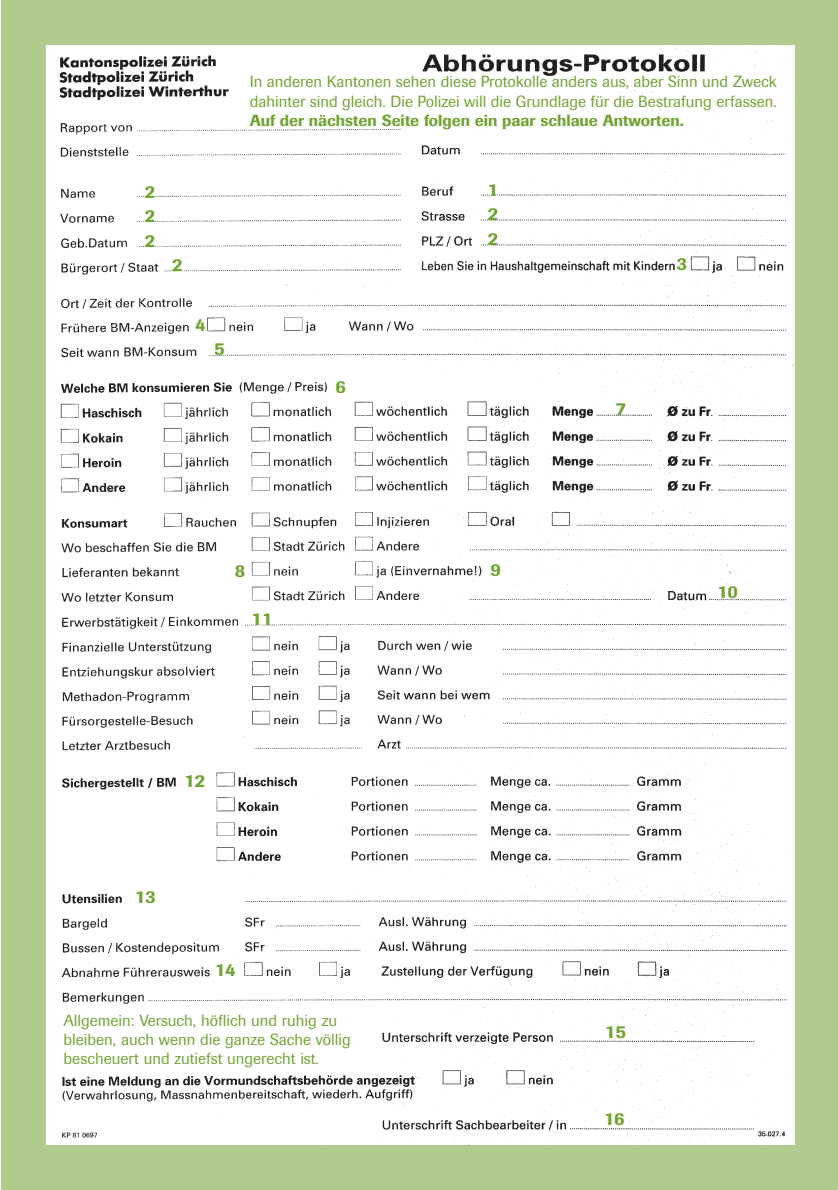
<style>
.page{position:relative;width:838px;height:1190px;background:#fff}
.page>*{position:absolute;margin:0;border:0;box-sizing:border-box;transform-origin:0 0}
.t1{font:500 18px/25px "Imago";color:#71a434}
.t2{font:16px/19.2px "Imago";color:#71a434}
.t3{font:500 16px "Imago";color:#71a434}
</style>
<div class="page">
<div style="left:1px;top:0;width:837px;height:1190px;background:#b1cb8d"></div>
<img style="left:46px;top:45px;width:749px;height:1100px">
<div style="left:62px;top:1013px;width:311px;height:57px;background:#fff"></div>
<p class="t2" style="left:250px;top:74px;width:528px">In anderen Kantonen sehen diese Protokolle anders aus, aber Sinn und Zweck dahinter sind gleich. Die Polizei will die Grundlage für die Bestrafung erfassen.</p>
<p class="t3" style="left:250px;top:115px;width:435px">Auf der nächsten Seite folgen ein paar schlaue Antworten.</p>
<p class="t1" style="left:145px;top:181px;width:12px">2</p>
<p class="t1" style="left:488px;top:179px;width:12px">1</p>
<p class="t1" style="left:145px;top:205px;width:12px">2<br>2</p>
<p class="t1" style="left:172px;top:254px;width:12px">2</p>
<p class="t1" style="left:488px;top:203px;width:12px">2<br>2</p>
<p class="t1" style="left:195px;top:314px;width:12px">4</p>
<p class="t1" style="left:214px;top:338px;width:12px">5</p>
<p class="t1" style="left:335px;top:376px;width:12px">6</p>
<p class="t1" style="left:235px;top:560px;width:12px">8</p>
<p class="t1" style="left:490px;top:559px;width:12px">9</p>
<p class="t1" style="left:252px;top:608px;width:22px">11</p>
<p class="t1" style="left:184px;top:770px;width:22px">12</p>
<p class="t1" style="left:135px;top:886px;width:22px">13</p>
<p class="t1" style="left:215px;top:959px;width:22px">14</p>
<p class="t2" style="left:64px;top:1012px;width:289px">Allgemein: Versuch, höflich und ruhig zu bleiben, auch wenn die ganze Sache völlig bescheuert und zutiefst ungerecht ist.</p>
<p class="t1" style="left:677px;top:253px;width:12px">3</p>
<p class="t1" style="left:616px;top:398px;width:12px">7</p>
<p class="t1" style="left:717px;top:581px;width:22px">10</p>
<p class="t1" style="left:605px;top:1021px;width:22px">15</p>
<p class="t1" style="left:604px;top:1108px;width:22px">16</p>
</div>
